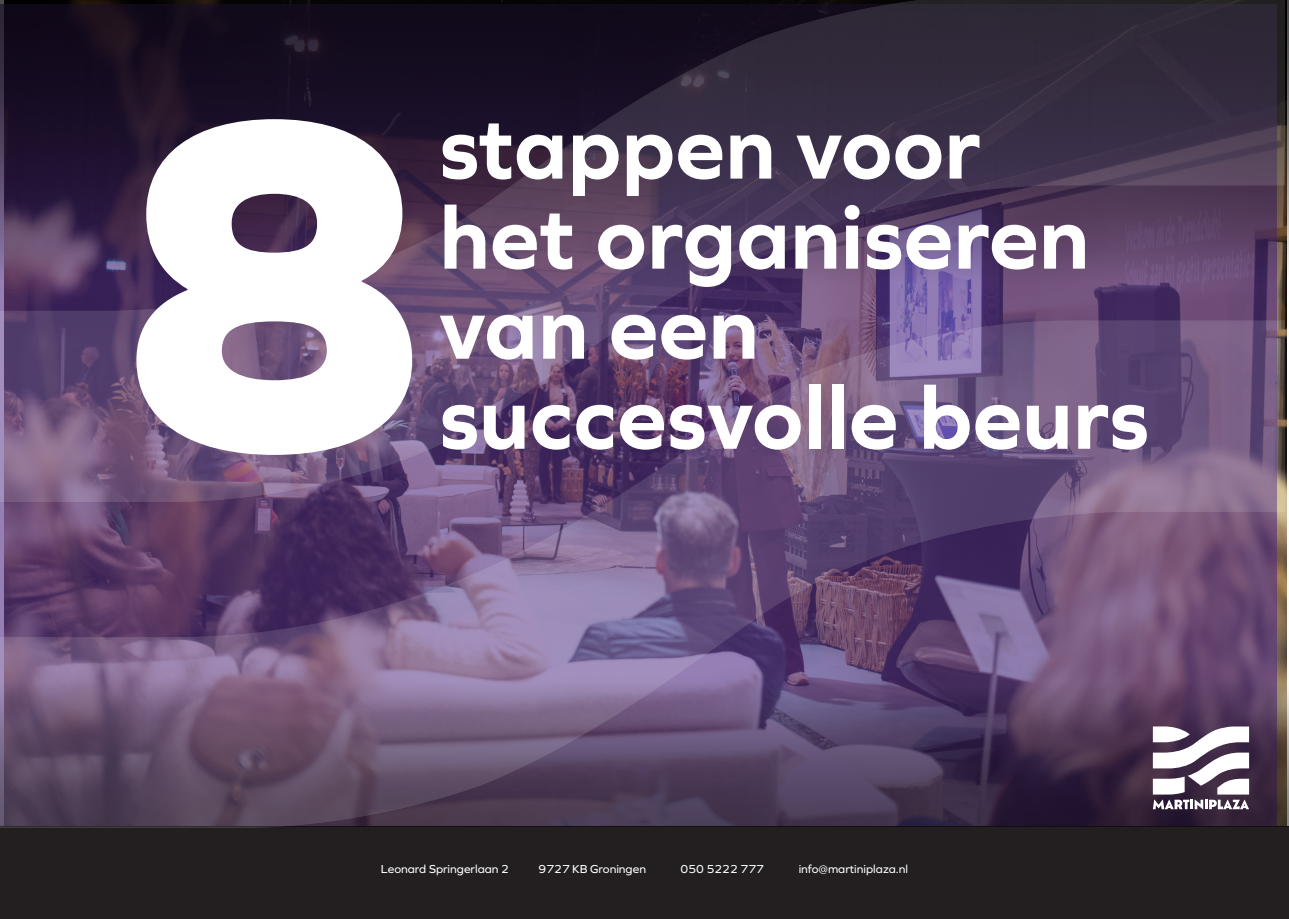
<style>
.page{position:relative;width:1289px;height:919px;background:#fff}
.page>*{position:absolute;margin:0;border:0;box-sizing:border-box;transform-origin:0 0}
.t1{font:800 490.5px "Graphie";color:#fff}
.t2{font:700 91.5px "Graphie";color:#fff}
.t3{font:12px "Graphie";color:#fff}
</style>
<div class="page">
<div style="left:0;top:826px;width:1288px;height:92px;background:#231f20"></div>
<img style="left:0;top:0;width:1284px;height:827px">
<p class="t1" style="left:115px;top:-4px;width:320px">8</p>
<p class="t2" style="left:439px;top:94px;width:542px">stappen voor</p>
<p class="t2" style="left:439px;top:184px;width:651px">het organiseren</p>
<p class="t2" style="left:439px;top:274px;width:321px">van een</p>
<p class="t2" style="left:439px;top:364px;width:711px">succesvolle beurs</p>
<p class="t3" style="left:381px;top:861px;width:130px">Leonard Springerlaan 2</p>
<p class="t3" style="left:538px;top:861px;width:109px">9727 KB Groningen</p>
<p class="t3" style="left:680px;top:861px;width:85px">050 5222 777</p>
<p class="t3" style="left:798px;top:861px;width:111px">info@martiniplaza.nl</p>
</div>
